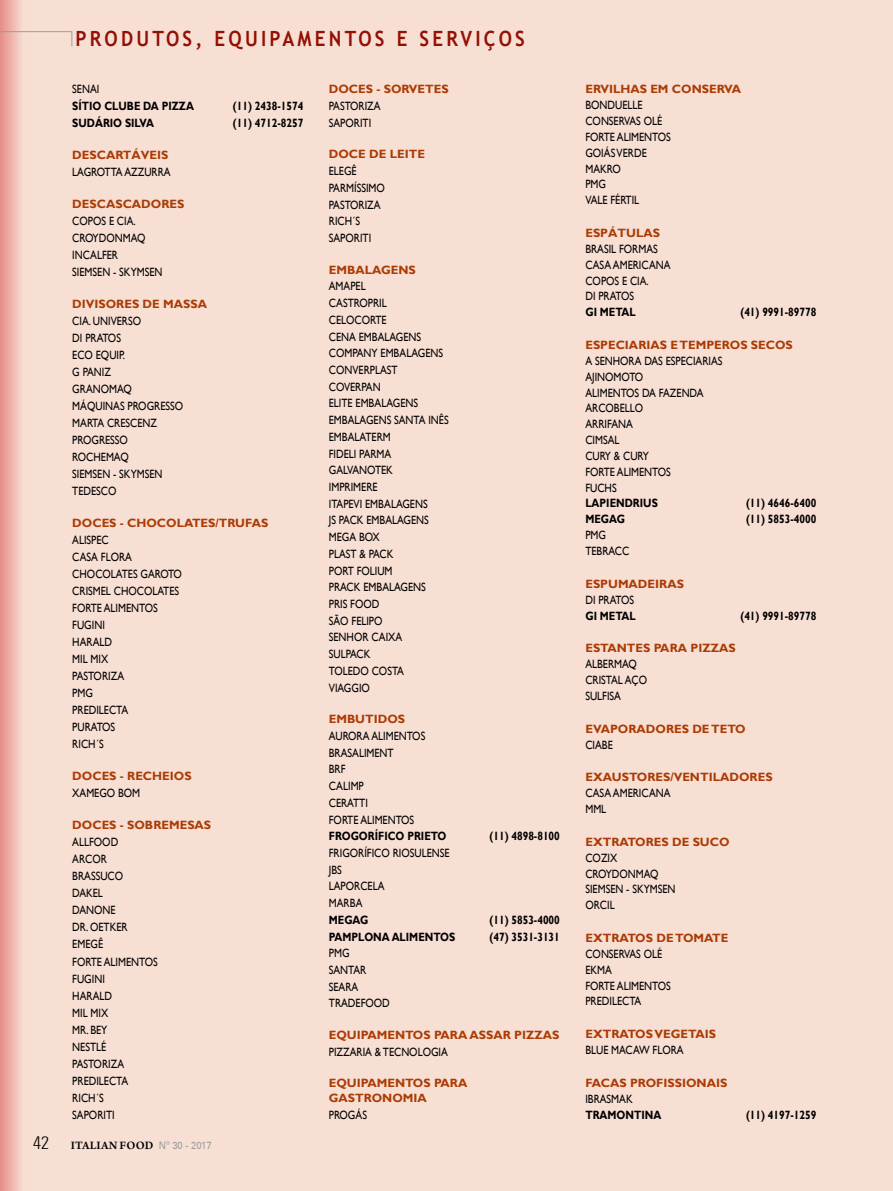
<style>
.page{position:relative;width:893px;height:1191px;background:#f8dfd4}
.page>*{position:absolute;margin:0;border:0;box-sizing:border-box;transform-origin:0 0}
.t1{font:700 21px "Trebuchet MS";letter-spacing:.17em;color:#931004;scale:.9 1}
.t2{font:12px/17px "Gill Sans";color:#000;scale:.85 1}
.t3{font:700 12px/14.5px "Gill Sans";color:#ab3c05}
.t4{font:700 12px "Gill Sans";color:#000;scale:.85 1}
.t5{font:600 12px "Arno Pro";letter-spacing:.01em;color:#000}
.s1{font-family:"Univers 47";font-weight:300;font-stretch:condensed;font-size:18px}
.s2{font-family:"Univers 55 Roman";font-weight:400;font-size:10.5px;color:#9d9d9c}
</style>
<div class="page">
<div style="left:0;top:0;width:32px;height:1191px;background:linear-gradient(to right,#e8948e,#faeade)"></div>
<hr style="left:0;top:31px;width:72px;height:1px;background:#9d9d9c">
<svg style="left:72px;top:31px;width:1px;height:15px"></svg>
<h1 class="t1" style="left:75px;top:26px;width:501px">PRODUTOS, EQUIPAMENTOS E SERVIÇOS</h1>
<p class="t2" style="left:72px;top:81px;width:33px">SENAI</p>
<p class="t4" style="left:72px;top:99px;width:145px">SÍTIO CLUBE DA PIZZA</p>
<p class="t4" style="left:233px;top:99px;width:84px">(11) 2438-1574</p>
<p class="t4" style="left:72px;top:116px;width:98px">SUDÁRIO SILVA</p>
<p class="t4" style="left:233px;top:116px;width:84px">(11) 4712-8257</p>
<p class="t3" style="left:72px;top:148px;width:98px">DESCARTÁVEIS</p>
<p class="t2" style="left:72px;top:164px;width:117px">LAGROTTA AZZURRA</p>
<p class="t3" style="left:72px;top:197px;width:114px">DESCASCADORES</p>
<p class="t2" style="left:72px;top:213px;width:108px">COPOS E CIA.<br>CROYDONMAQ<br>INCALFER<br>SIEMSEN - SKYMSEN</p>
<p class="t3" style="left:72px;top:297px;width:136px">DIVISORES DE MASSA</p>
<p class="t2" style="left:72px;top:313px;width:132px">CIA. UNIVERSO<br>DI PRATOS<br>ECO EQUIP.<br>G PANIZ<br>GRANOMAQ<br>MÁQUINAS PROGRESSO<br>MARTA CRESCENZ<br>PROGRESSO<br>ROCHEMAQ<br>SIEMSEN - SKYMSEN<br>TEDESCO</p>
<p class="t3" style="left:72px;top:516px;width:197px">DOCES - CHOCOLATES/TRUFAS</p>
<p class="t2" style="left:72px;top:532px;width:131px">ALISPEC<br>CASA FLORA<br>CHOCOLATES GAROTO<br>CRISMEL CHOCOLATES<br>FORTE ALIMENTOS<br>FUGINI<br>HARALD<br>MIL MIX<br>PASTORIZA<br>PMG<br>PREDILECTA<br>PURATOS<br>RICH´S</p>
<p class="t3" style="left:72px;top:769px;width:121px">DOCES - RECHEIOS</p>
<p class="t2" style="left:72px;top:785px;width:81px">XAMEGO BOM</p>
<p class="t3" style="left:72px;top:818px;width:140px">DOCES - SOBREMESAS</p>
<p class="t2" style="left:72px;top:834px;width:102px">ALLFOOD<br>ARCOR<br>BRASSUCO<br>DAKEL<br>DANONE<br>DR. OETKER<br>EMEGÊ<br>FORTE ALIMENTOS<br>FUGINI<br>HARALD<br>MIL MIX<br>MR. BEY<br>NESTLÉ<br>PASTORIZA<br>PREDILECTA<br>RICH´S<br>SAPORITI</p>
<p class="t3" style="left:329px;top:82px;width:121px">DOCES - SORVETES</p>
<p class="t2" style="left:329px;top:98px;width:63px">PASTORIZA<br>SAPORITI</p>
<p class="t3" style="left:329px;top:147px;width:98px">DOCE DE LEITE</p>
<p class="t2" style="left:329px;top:163px;width:68px">ELEGÊ<br>PARMÍSSIMO<br>PASTORIZA<br>RICH´S<br>SAPORITI</p>
<p class="t3" style="left:329px;top:263px;width:89px">EMBALAGENS</p>
<p class="t2" style="left:329px;top:278px;width:142px">AMAPEL<br>CASTROPRIL<br>CELOCORTE<br>CENA EMBALAGENS<br>COMPANY EMBALAGENS<br>CONVERPLAST<br>COVERPAN<br>ELITE EMBALAGENS<br>EMBALAGENS SANTA INÊS<br>EMBALATERM<br>FIDELI PARMA<br>GALVANOTEK<br>IMPRIMERE<br>ITAPEVI EMBALAGENS<br>JS PACK EMBALAGENS<br>MEGA BOX<br>PLAST &amp; PACK<br>PORT FOLIUM<br>PRACK EMBALAGENS<br>PRIS FOOD<br>SÃO FELIPO<br>SENHOR CAIXA<br>SULPACK<br>TOLEDO COSTA<br>VIAGGIO</p>
<p class="t3" style="left:329px;top:712px;width:78px">EMBUTIDOS</p>
<p class="t2" style="left:329px;top:727px;width:115px">AURORA ALIMENTOS<br>BRASALIMENT<br>BRF<br>CALIMP<br>CERATTI<br>FORTE ALIMENTOS</p>
<p class="t4" style="left:329px;top:829px;width:140px">FROGORÍFICO PRIETO</p>
<p class="t4" style="left:489px;top:829px;width:84px">(11) 4898-8100</p>
<p class="t2" style="left:329px;top:844px;width:144px">FRIGORÍFICO RIOSULENSE<br>JBS<br>LAPORCELA<br>MARBA</p>
<p class="t4" style="left:329px;top:912px;width:48px">MEGAG</p>
<p class="t4" style="left:489px;top:912px;width:84px">(11) 5853-4000</p>
<p class="t4" style="left:329px;top:929px;width:150px">PAMPLONA ALIMENTOS</p>
<p class="t4" style="left:489px;top:929px;width:84px">(47) 3531-3131</p>
<p class="t2" style="left:329px;top:945px;width:73px">PMG<br>SANTAR<br>SEARA<br>TRADEFOOD</p>
<p class="t3" style="left:329px;top:1028px;width:232px">EQUIPAMENTOS PARA ASSAR PIZZAS</p>
<p class="t2" style="left:329px;top:1043px;width:142px">PIZZARIA &amp; TECNOLOGIA</p>
<p class="t3" style="left:329px;top:1076px;width:140px">EQUIPAMENTOS PARA<br>GASTRONOMIA</p>
<p class="t2" style="left:329px;top:1106px;width:46px">PROGÁS</p>
<p class="t5" style="left:33px;top:1138px;width:180px"><span class="s1">42</span> ITALIAN FOOD <span class="s2">Nº 30 - 2017</span></p>
<p class="t3" style="left:585px;top:82px;width:157px">ERVILHAS EM CONSERVA</p>
<p class="t2" style="left:585px;top:97px;width:102px;line-height:15.9px">BONDUELLE<br>CONSERVAS OLÉ<br>FORTE ALIMENTOS<br>GOIÁS VERDE<br>MAKRO<br>PMG<br>VALE FÉRTIL</p>
<p class="t3" style="left:585px;top:226px;width:76px">ESPÁTULAS</p>
<p class="t2" style="left:585px;top:241px;width:102px;line-height:15.9px">BRASIL FORMAS<br>CASA AMERICANA<br>COPOS E CIA.<br>DI PRATOS</p>
<p class="t4" style="left:585px;top:305px;width:61px">GI METAL</p>
<p class="t4" style="left:740px;top:305px;width:91px">(41) 9991-89778</p>
<p class="t3" style="left:585px;top:338px;width:209px">ESPECIARIAS E TEMPEROS SECOS</p>
<p class="t2" style="left:585px;top:353px;width:163px;line-height:15.9px">A SENHORA DAS ESPECIARIAS<br>AJINOMOTO<br>ALIMENTOS DA FAZENDA<br>ARCOBELLO<br>ARRIFANA<br>CIMSAL<br>CURY &amp; CURY<br>FORTE ALIMENTOS<br>FUCHS</p>
<p class="t4" style="left:585px;top:496px;width:87px">LAPIENDRIUS</p>
<p class="t4" style="left:746px;top:496px;width:84px">(11) 4646-6400</p>
<p class="t4" style="left:585px;top:512px;width:48px">MEGAG</p>
<p class="t4" style="left:746px;top:512px;width:84px">(11) 5853-4000</p>
<p class="t2" style="left:585px;top:527px;width:53px;line-height:15.9px">PMG<br>TEBRACC</p>
<p class="t3" style="left:585px;top:577px;width:100px">ESPUMADEIRAS</p>
<p class="t2" style="left:585px;top:591px;width:59px">DI PRATOS</p>
<p class="t4" style="left:585px;top:608px;width:61px">GI METAL</p>
<p class="t4" style="left:740px;top:608px;width:91px">(41) 9991-89778</p>
<p class="t3" style="left:585px;top:641px;width:152px">ESTANTES PARA PIZZAS</p>
<p class="t2" style="left:585px;top:656px;width:74px;line-height:15.9px">ALBERMAQ<br>CRISTAL AÇO<br>SULFISA</p>
<p class="t3" style="left:585px;top:721px;width:162px">EVAPORADORES DE TETO</p>
<p class="t2" style="left:585px;top:736px;width:34px">CIABE</p>
<p class="t3" style="left:585px;top:770px;width:189px">EXAUSTORES/VENTILADORES</p>
<p class="t2" style="left:585px;top:785px;width:102px;line-height:15.9px">CASA AMERICANA<br>MML</p>
<p class="t3" style="left:585px;top:835px;width:146px">EXTRATORES DE SUCO</p>
<p class="t2" style="left:585px;top:850px;width:108px;line-height:15.9px">COZIX<br>CROYDONMAQ<br>SIEMSEN - SKYMSEN<br>ORCIL</p>
<p class="t3" style="left:585px;top:931px;width:144px">EXTRATOS DE TOMATE</p>
<p class="t2" style="left:585px;top:946px;width:102px;line-height:15.9px">CONSERVAS OLÉ<br>EKMA<br>FORTE ALIMENTOS<br>PREDILECTA</p>
<p class="t3" style="left:585px;top:1027px;width:132px">EXTRATOS VEGETAIS</p>
<p class="t2" style="left:585px;top:1041px;width:117px">BLUE MACAW FLORA</p>
<p class="t3" style="left:585px;top:1076px;width:143px">FACAS PROFISSIONAIS</p>
<p class="t2" style="left:585px;top:1090px;width:57px">IBRASMAK</p>
<p class="t4" style="left:585px;top:1107px;width:91px">TRAMONTINA</p>
<p class="t4" style="left:746px;top:1107px;width:84px">(11) 4197-1259</p>
</div>
